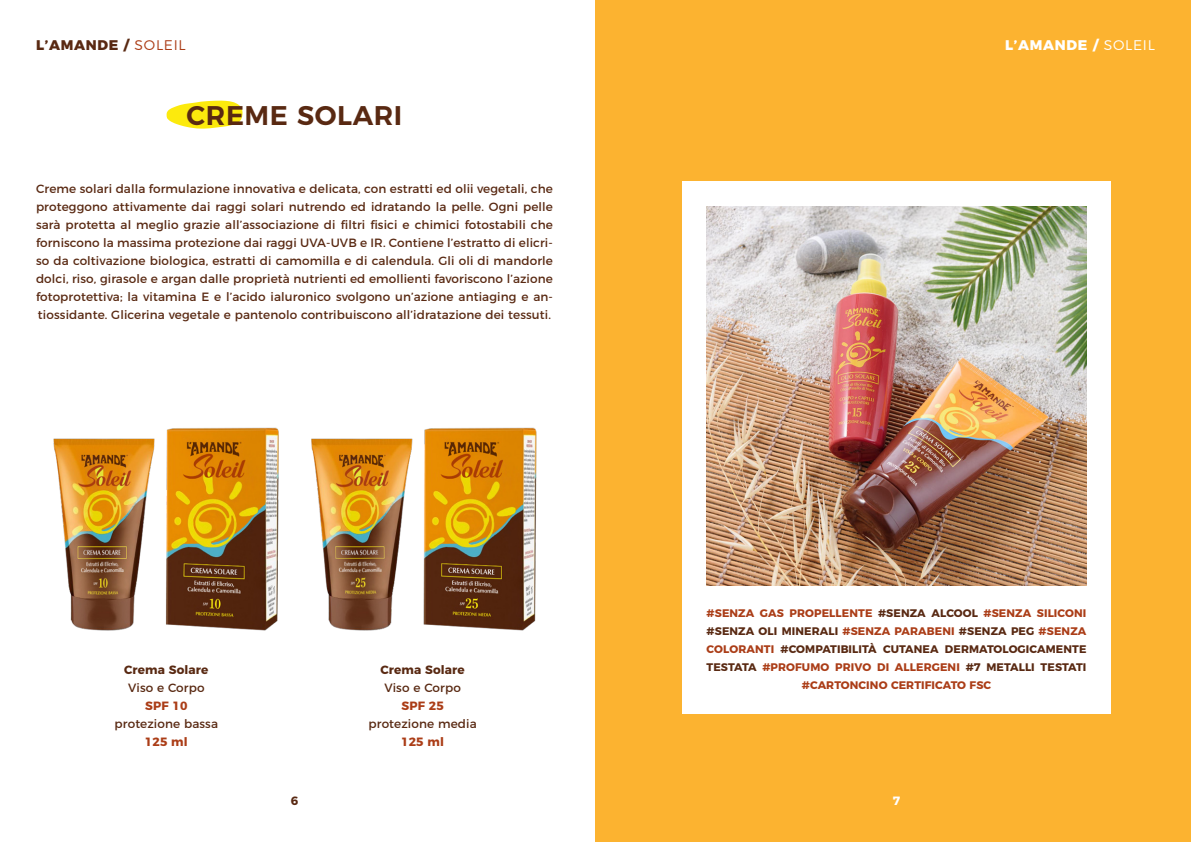
<style>
.page{position:relative;width:1191px;height:842px;background:#fff}
.page>*{position:absolute;margin:0;border:0;box-sizing:border-box;transform-origin:0 0}
.t1{font:600 27px "Montserrat";letter-spacing:.02em;color:#592912}
.t2{font:800 14px "Montserrat";letter-spacing:.05em;color:#fff}
.t3{font:800 14px "Montserrat";letter-spacing:.05em;color:#592912}
.t4{font:12px/18px "Montserrat";letter-spacing:.01em;color:#592912;text-align:justify}
.t5{font:700 12px "Montserrat";letter-spacing:.01em;color:#592912}
.t6{font:700 12px "Montserrat";letter-spacing:.01em;color:#ab3d17}
.t7{font:700 12px "Montserrat";color:#fff}
.t8{font:700 11px/18px "Montserrat";letter-spacing:.01em;color:#ab3d17;text-align:center}
.s1{font-weight:300;color:#ab3d17}
.s2{font-weight:300}
.s3{color:#592912}
</style>
<div class="page">
<div style="left:595px;top:0;width:596px;height:842px;background:#fcb330"></div>
<div style="left:682px;top:181px;width:428px;height:533px;background:#fff"></div>
<img style="left:706px;top:206px;width:380px;height:380px">
<img style="left:53px;top:427px;width:226px;height:204px">
<img style="left:311px;top:427px;width:226px;height:204px">
<svg style="left:167px;top:101px;width:75px;height:28px"></svg>
<p class="t3" style="left:36px;top:33px;width:151px">L’AMANDE / <span class="s1">SOLEIL</span></p>
<p class="t1" style="left:187px;top:93px;width:217px">CREME SOLARI</p>
<p class="t4" style="left:36px;top:178px;width:518px">Creme solari dalla formulazione innovativa e delicata, con estratti ed olii vegetali, che proteggono attivamente dai raggi solari nutrendo ed idratando la pelle. Ogni pelle sarà protetta al meglio grazie all’associazione di filtri fisici e chimici fotostabili che forniscono la massima protezione dai raggi UVA-UVB e IR. Contiene l’estratto di elicri&shy;so da coltivazione biologica, estratti di camomilla e di calendula. Gli oli di mandorle dolci, riso, girasole e argan dalle proprietà nutrienti ed emollienti favoriscono l’azione fotoprotettiva; la vitamina E e l’acido ialuronico svolgono un’azione antiaging e an&shy;tiossidante. Glicerina vegetale e pantenolo contribuiscono all’idratazione dei tessuti.</p>
<p class="t5" style="left:124px;top:660px;width:86px">Crema Solare</p>
<p class="t4" style="left:128px;top:678px;width:78px">Viso e Corpo</p>
<p class="t6" style="left:145px;top:696px;width:44px">SPF 10</p>
<p class="t4" style="left:115px;top:714px;width:105px">protezione bassa</p>
<p class="t6" style="left:145px;top:732px;width:44px">125 ml</p>
<p class="t5" style="left:291px;top:791px;width:9px">6</p>
<p class="t5" style="left:380px;top:660px;width:86px">Crema Solare</p>
<p class="t4" style="left:384px;top:678px;width:78px">Viso e Corpo</p>
<p class="t6" style="left:401px;top:696px;width:44px">SPF 25</p>
<p class="t4" style="left:368px;top:714px;width:110px">protezione media</p>
<p class="t6" style="left:401px;top:732px;width:44px">125 ml</p>
<p class="t2" style="left:1005px;top:33px;width:151px">L’AMANDE / <span class="s2">SOLEIL</span></p>
<p class="t8" style="left:706px;top:603px;width:381px">#SENZA GAS PROPELLENTE <span class="s3">#SENZA ALCOOL</span> #SENZA SILICONI <span class="s3">#SENZA OLI MINERALI</span> #SENZA PARABENI <span class="s3">#SENZA PEG</span> #SENZA COLORANTI <span class="s3">#COMPATIBILITÀ CUTANEA DERMATOLOGICAMENTE TESTATA</span> #PROFUMO PRIVO DI ALLERGENI <span class="s3">#7 METALLI TESTATI </span>#CARTONCINO CERTIFICATO FSC</p>
<p class="t7" style="left:892px;top:791px;width:9px">7</p>
</div>
